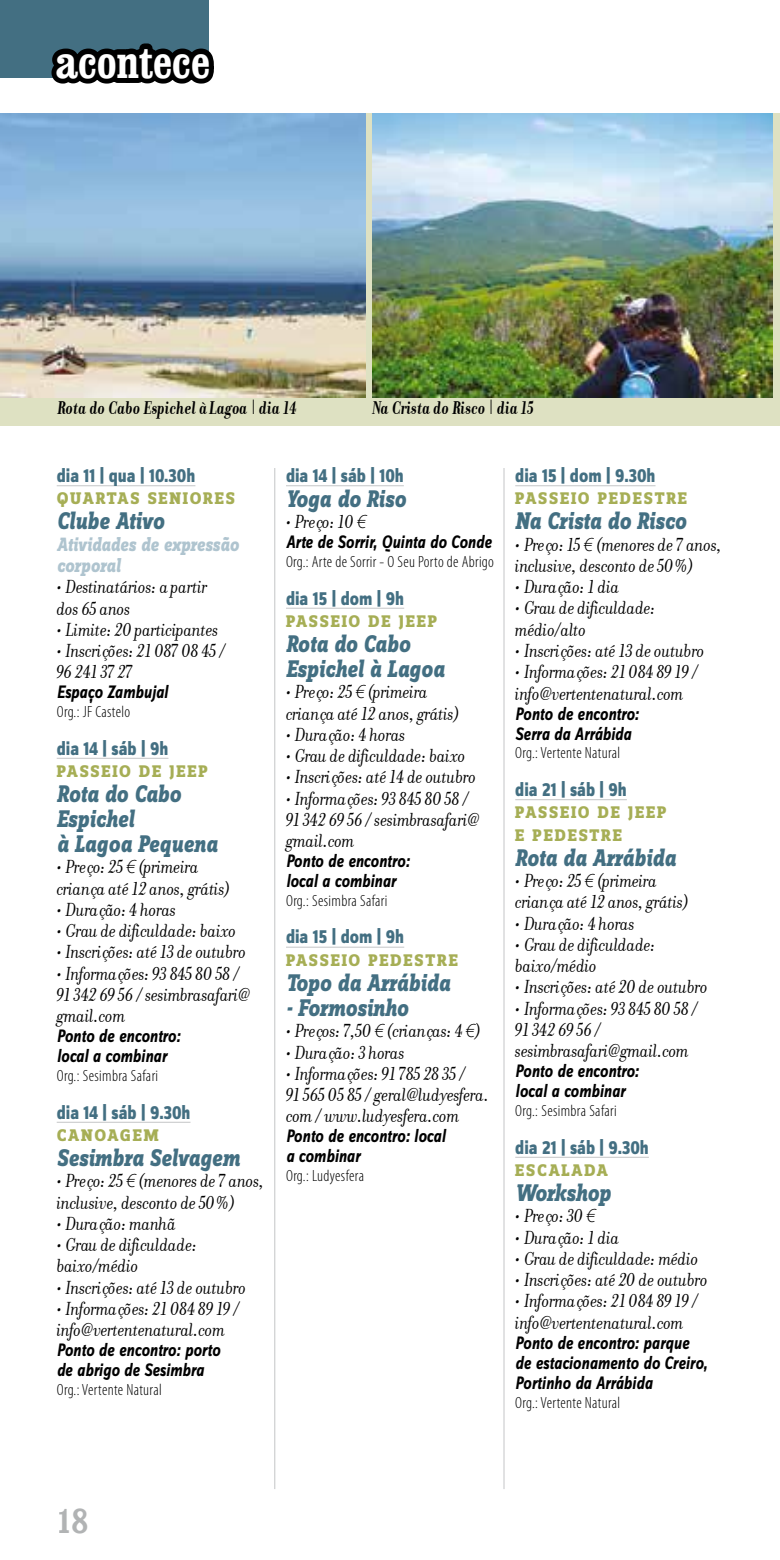
<style>
.page{position:relative;width:780px;height:1560px;background:#fff}
.page>*{position:absolute;margin:0;border:0;box-sizing:border-box;transform-origin:0 0}
.t1{font:700 condensed 45px "Clarendon";letter-spacing:-.01em;color:#fff}
.t2{font:700 condensed 35px "Clarendon";color:#b1b3b4}
.t3{font:italic 800 25px/25px "Zine Slab Dis";color:#436f82;scale:.85 1}
.t4{font:italic 20px/21.2px "Donatora";letter-spacing:-.01em;color:#000}
.t5{font:800 20px "Zine Sans Dis";color:#436f82;scale:.85 1}
.t6{font:italic 700 20px "Donatora";color:#000;scale:.85 1}
.t7{font:italic 800 20px/21.2px "Zine Slab Dis";color:#afc4cf;scale:.85 1}
.t8{font:italic 700 18.75px/20px "Zine Sans Dis";color:#000;scale:.85 1}
.t9{font:800 17.5px/22.5px "Zine Slab Dis";letter-spacing:.1em;color:#a6ae55}
.t10{font:300 condensed 16.25px "Myriad Pro";letter-spacing:.025em;color:#000}
.s1{font-family:"Myriad Pro";font-weight:300}
</style>
<div class="page">
<div style="left:0;top:0;width:209px;height:78px;background:#436f82"></div>
<svg style="left:51px;top:43px;width:163px;height:41px"></svg>
<hr style="left:503px;top:468px;width:1px;height:1020px;background:#d0d1d2">
<hr style="left:274px;top:468px;width:1px;height:1020px;background:#d0d1d2">
<div style="left:0;top:113px;width:780px;height:312px;background:#dee1c2"></div>
<img style="left:372px;top:113px;width:400px;height:284px">
<img style="left:0;top:113px;width:365px;height:284px">
<hr style="left:286px;top:485px;width:118px;height:1px;background:#d0d1d2">
<hr style="left:286px;top:607px;width:118px;height:2px;background:#d0d1d2">
<hr style="left:286px;top:946px;width:118px;height:1px;background:#d0d1d2">
<hr style="left:57px;top:485px;width:138px;height:1px;background:#d0d1d2">
<hr style="left:57px;top:757px;width:111px;height:2px;background:#d0d1d2">
<hr style="left:57px;top:1121px;width:133px;height:1px;background:#d0d1d2">
<hr style="left:515px;top:485px;width:140px;height:1px;background:#d0d1d2">
<hr style="left:515px;top:799px;width:112px;height:1px;background:#d0d1d2">
<hr style="left:515px;top:1156px;width:134px;height:1px;background:#d0d1d2">
<h1 class="t1" style="left:55px;top:35px;width:157px">acontece</h1>
<p class="t6" style="left:57px;top:397px;width:283px">Rota do Cabo Espichel à Lagoa | dia 14</p>
<p class="t6" style="left:372px;top:397px;width:191px">Na Crista do Risco | dia 15</p>
<p class="t5" style="left:57px;top:464px;width:165px">dia 11 | qua | 10.30h</p>
<p class="t9" style="left:57px;top:488px;width:180px">QUARTAS SENIORES</p>
<p class="t3" style="left:57px;top:510px;width:128px">Clube Ativo</p>
<p class="t7" style="left:57px;top:534px;width:216px">Atividades de expressão corporal</p>
<p class="t4" style="left:57px;top:576px;width:152px">• Destinatários: a partir dos 65 anos</p>
<p class="t4" style="left:57px;top:619px;width:163px">• Limite: 20 participantes</p>
<p class="t4" style="left:57px;top:640px;width:170px">• Inscrições: 21 087 08 45 /<br>96 241 37 27</p>
<p class="t8" style="left:57px;top:683px;width:132px">Espaço Zambujal</p>
<p class="t10" style="left:57px;top:702px;width:75px">Org.: JF Castelo</p>
<p class="t5" style="left:57px;top:737px;width:133px">dia 14 | sáb | 9h</p>
<p class="t9" style="left:57px;top:761px;width:153px">PASSEIO DE JEEP</p>
<p class="t3" style="left:57px;top:782px;width:190px">Rota do Cabo<br>Espichel<br>à Lagoa Pequena</p>
<p class="t4" style="left:57px;top:856px;width:175px">• Preço: 25 <span class="s1">€</span> (primeira criança até 12 anos, grátis)</p>
<p class="t4" style="left:57px;top:899px;width:121px">• Duração: 4 horas</p>
<p class="t4" style="left:57px;top:920px;width:181px">• Grau de dificuldade: baixo</p>
<p class="t4" style="left:57px;top:941px;width:191px">• Inscrições: até 13 de outubro</p>
<p class="t4" style="left:57px;top:962px;width:195px">• Informações: 93 845 80 58 /<br>91 342 69 56 / sesimbrasafari@ gmail.com</p>
<p class="t8" style="left:57px;top:1026px;width:147px">Ponto de encontro: local a combinar</p>
<p class="t10" style="left:57px;top:1065px;width:103px">Org.: Sesimbra Safari</p>
<p class="t5" style="left:57px;top:1101px;width:159px">dia 14 | sáb | 9.30h</p>
<p class="t9" style="left:57px;top:1124px;width:103px">CANOAGEM</p>
<p class="t3" style="left:57px;top:1146px;width:217px">Sesimbra Selvagem</p>
<p class="t4" style="left:57px;top:1170px;width:209px">• Preço: 25 <span class="s1">€</span> (menores de 7 anos, inclusive, desconto de 50%)</p>
<p class="t4" style="left:57px;top:1212px;width:121px">• Duração: manhã</p>
<p class="t4" style="left:57px;top:1234px;width:142px">• Grau de dificuldade: baixo/médio</p>
<p class="t4" style="left:57px;top:1276px;width:191px">• Inscrições: até 13 de outubro</p>
<p class="t4" style="left:57px;top:1297px;width:184px">• Informações: 21 084 89 19 / info@vertentenatural.com</p>
<p class="t8" style="left:57px;top:1340px;width:194px">Ponto de encontro: porto de abrigo de Sesimbra</p>
<p class="t10" style="left:57px;top:1379px;width:107px">Org.: Vertente Natural</p>
<p class="t5" style="left:286px;top:464px;width:140px">dia 14 | sáb | 10h</p>
<p class="t3" style="left:286px;top:487px;width:142px">Yoga do Riso</p>
<p class="t4" style="left:286px;top:511px;width:82px">• Preço: 10 <span class="s1">€</span></p>
<p class="t8" style="left:286px;top:533px;width:243px">Arte de Sorrir, Quinta do Conde</p>
<p class="t10" style="left:286px;top:552px;width:209px">Org.: Arte de Sorrir - O Seu Porto de Abrigo</p>
<p class="t5" style="left:286px;top:587px;width:141px">dia 15 | dom | 9h</p>
<p class="t9" style="left:286px;top:611px;width:153px">PASSEIO DE JEEP</p>
<p class="t3" style="left:286px;top:632px;width:188px">Rota do Cabo<br>Espichel à Lagoa</p>
<p class="t4" style="left:286px;top:681px;width:175px">• Preço: 25 <span class="s1">€</span> (primeira criança até 12 anos, grátis)</p>
<p class="t4" style="left:286px;top:724px;width:121px">• Duração: 4 horas</p>
<p class="t4" style="left:286px;top:745px;width:181px">• Grau de dificuldade: baixo</p>
<p class="t4" style="left:286px;top:766px;width:192px">• Inscrições: até 14 de outubro</p>
<p class="t4" style="left:286px;top:787px;width:195px">• Informações: 93 845 80 58 /<br>91 342 69 56 / sesimbrasafari@ gmail.com</p>
<p class="t8" style="left:286px;top:851px;width:147px">Ponto de encontro: local a combinar</p>
<p class="t10" style="left:286px;top:890px;width:103px">Org.: Sesimbra Safari</p>
<p class="t5" style="left:286px;top:926px;width:141px">dia 15 | dom | 9h</p>
<p class="t9" style="left:286px;top:949px;width:173px">PASSEIO PEDESTRE</p>
<p class="t3" style="left:286px;top:971px;width:194px">Topo da Arrábida</p>
<p class="t3" style="left:286px;top:996px;width:145px">- Formosinho</p>
<p class="t4" style="left:286px;top:1020px;width:196px">• Preços: 7,50 <span class="s1">€</span> (crianças: 4 <span class="s1">€</span>)</p>
<p class="t4" style="left:286px;top:1041px;width:120px">• Duração: 3 horas</p>
<p class="t4" style="left:286px;top:1062px;width:205px">• Informações: 91 785 28 35 /<br>91 565 05 85 / geral@ludyesfera. com / www.ludyesfera.com</p>
<p class="t8" style="left:286px;top:1126px;width:189px">Ponto de encontro: local a combinar</p>
<p class="t10" style="left:286px;top:1165px;width:79px">Org.: Ludyesfera</p>
<p class="t5" style="left:515px;top:464px;width:166px">dia 15 | dom | 9.30h</p>
<p class="t9" style="left:515px;top:488px;width:173px">PASSEIO PEDESTRE</p>
<p class="t3" style="left:515px;top:510px;width:203px">Na Crista do Risco</p>
<p class="t4" style="left:515px;top:534px;width:208px">• Preço: 15 <span class="s1">€</span> (menores de 7 anos, inclusive, desconto de 50%)</p>
<p class="t4" style="left:515px;top:576px;width:106px">• Duração: 1 dia</p>
<p class="t4" style="left:515px;top:597px;width:142px">• Grau de dificuldade: médio/alto</p>
<p class="t4" style="left:515px;top:640px;width:191px">• Inscrições: até 13 de outubro</p>
<p class="t4" style="left:515px;top:661px;width:184px">• Informações: 21 084 89 19 / info@vertentenatural.com</p>
<p class="t8" style="left:515px;top:704px;width:147px">Ponto de encontro:<br>Serra da Arrábida</p>
<p class="t10" style="left:515px;top:743px;width:107px">Org.: Vertente Natural</p>
<p class="t5" style="left:515px;top:778px;width:133px">dia 21 | sáb | 9h</p>
<p class="t9" style="left:515px;top:802px;width:153px">PASSEIO DE JEEP<br>E PEDESTRE</p>
<p class="t3" style="left:515px;top:846px;width:190px">Rota da Arrábida</p>
<p class="t4" style="left:515px;top:870px;width:175px">• Preço: 25 <span class="s1">€</span> (primeira criança até 12 anos, grátis)</p>
<p class="t4" style="left:515px;top:912px;width:121px">• Duração: 4 horas</p>
<p class="t4" style="left:515px;top:934px;width:142px">• Grau de dificuldade: baixo/médio</p>
<p class="t4" style="left:515px;top:976px;width:194px">• Inscrições: até 20 de outubro</p>
<p class="t4" style="left:515px;top:997px;width:184px">• Informações: 93 845 80 58 /<br>91 342 69 56 / sesimbrasafari@gmail.com</p>
<p class="t8" style="left:515px;top:1061px;width:147px">Ponto de encontro: local a combinar</p>
<p class="t10" style="left:515px;top:1100px;width:103px">Org.: Sesimbra Safari</p>
<p class="t5" style="left:515px;top:1136px;width:159px">dia 21 | sáb | 9.30h</p>
<p class="t9" style="left:515px;top:1159px;width:94px">ESCALADA</p>
<p class="t3" style="left:515px;top:1181px;width:114px">Workshop</p>
<p class="t4" style="left:515px;top:1205px;width:82px">• Preço: 30 <span class="s1">€</span></p>
<p class="t4" style="left:515px;top:1226px;width:106px">• Duração: 1 dia</p>
<p class="t4" style="left:515px;top:1247px;width:185px">• Grau de dificuldade: médio</p>
<p class="t4" style="left:515px;top:1269px;width:194px">• Inscrições: até 20 de outubro</p>
<p class="t4" style="left:515px;top:1290px;width:184px">• Informações: 21 084 89 19 / info@vertentenatural.com</p>
<p class="t8" style="left:515px;top:1333px;width:227px">Ponto de encontro: parque de estacionamento do Creiro,<br>Portinho da Arrábida</p>
<p class="t10" style="left:515px;top:1392px;width:107px">Org.: Vertente Natural</p>
<h2 class="t2" style="left:57px;top:1499px;width:32px">18</h2>
</div>
